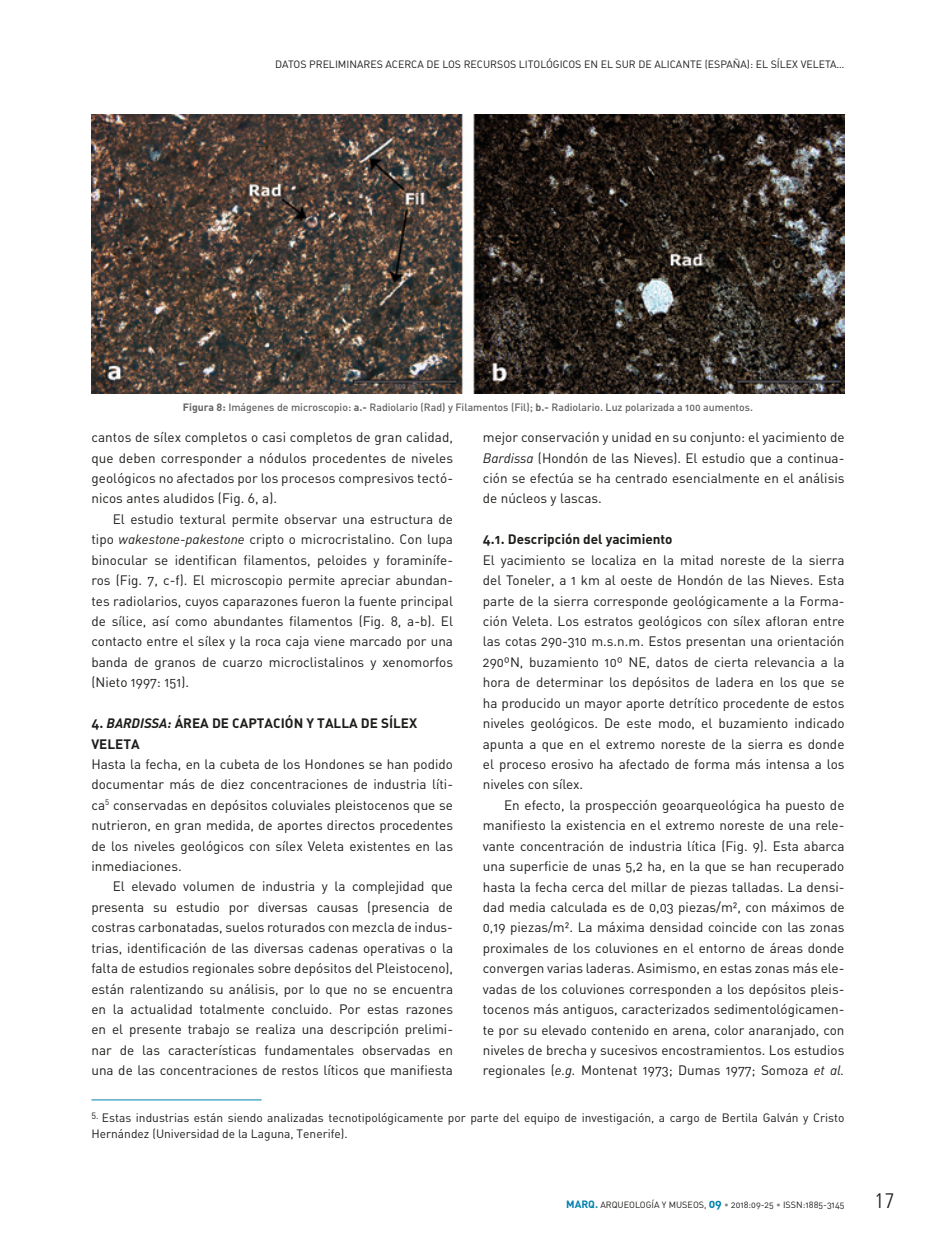
<style>
.page{position:relative;width:936px;height:1234px;background:#fff}
.page>*{position:absolute;margin:0;border:0;box-sizing:border-box;transform-origin:0 0}
.t1{font:300 condensed 21px "Frutiger LT Std";color:#1d1d1b}
.t2{font:13.5px/20.4px "DIN Regular Alternate";color:#1d1d1b;text-align:justify}
.t3{font:13.5px/20.4px "DIN Bold Alternate";color:#1d1d1b}
.t4{font:12px/15px "DIN Regular Alternate";color:#1d1d1b}
.t5{font:10.5px "DIN Medium Alternate";color:#646363}
.t6{font:10.5px "DIN Regular Alternate";color:#1d1d1b}
.t7{font:9px "DIN Regular Alternate";color:#1d1d1b}
.s1{font-family:"DIN Bold Alternate"}
.s2{font-family:"DIN Regular Italic Alt"}
.s3{font-family:"DIN Bold Italic Alt"}
.s4{font-family:"DIN Bold Alternate";font-size:10.5px;color:#0081ad}
.s5{font-family:"DIN Bold Alternate";font-size:12px;color:#0081ad}
.s6{color:#878787}
</style>
<div class="page">
<img style="left:91px;top:115px;width:753px;height:278px">
<hr style="left:91px;top:1099px;width:170px;height:1px;background:#0081ad">
<p class="t6" style="left:275px;top:57px;width:14px">Datos</p>
<p class="t6" style="left:309px;top:57px;width:8px">preliminares</p>
<p class="t6" style="left:385px;top:57px;width:8px">acerca</p>
<p class="t6" style="left:426px;top:57px;width:23px">de los</p>
<p class="t6" style="left:463px;top:57px;width:8px">recursos</p>
<p class="t6" style="left:519px;top:57px;width:7px">litol</p>
<p class="t6" style="left:546px;top:57px;width:14px">ógicos</p>
<p class="t6" style="left:584px;top:57px;width:39px">enelsur</p>
<p class="t6" style="left:638px;top:57px;width:30px">de Alicante</p>
<p class="t6" style="left:704px;top:57px;width:73px">(España): El sílex</p>
<p class="t6" style="left:800px;top:57px;width:7px">veleta</p>
<p class="t6" style="left:836px;top:57px;width:9px">…</p>
<p class="t5" style="left:183px;top:400px;width:571px"><span class="s1">Figura 8:</span> Imágenes de microscopio: <span class="s1">a.-</span> Radiolario (Rad) y Filamentos (Fil); <span class="s1">b.-</span> Radiolario. Luz polarizada a 100 aumentos.</p>
<p class="t2" style="left:91px;top:426px;width:363px">cantos de sílex completos o casi completos de gran calidad, que deben corresponder a nódulos procedentes de niveles geológicos no afectados por los procesos compresivos tectó&shy;nicos antes aludidos (Fig. 6, a).</p>
<p class="t2" style="left:91px;top:508px;width:363px;text-indent:21px">El estudio textural permite observar una estructura de tipo <span class="s2">wakestone-pakestone</span> cripto o microcristalino. Con lupa binocular se identifican filamentos, peloides y foraminífe&shy;ros (Fig. 7, c-f). El microscopio permite apreciar abundan&shy;tes radiolarios, cuyos caparazones fueron la fuente principal de sílice, así como abundantes filamentos (Fig. 8, a-b). El contacto entre el sílex y la roca caja viene marcado por una banda de granos de cuarzo microclistalinos y xenomorfos (Nieto 1997: 151).</p>
<p class="t3" style="left:91px;top:712px;width:327px">4. <span class="s3">BARDISSA:</span> ÁREA DE CAPTACIÓN Y TALLA DE SÍLEX<br>VELETA</p>
<p class="t2" style="left:91px;top:753px;width:363px">Hasta la fecha, en la cubeta de los Hondones se han podido documentar más de diez concentraciones de industria líti&shy;ca<sup>5</sup> conservadas en depósitos coluviales pleistocenos que se nutrieron, en gran medida, de aportes directos procedentes de los niveles geológicos con sílex Veleta existentes en las inmediaciones.</p>
<p class="t2" style="left:91px;top:875px;width:363px;text-indent:21px">El elevado volumen de industria y la complejidad que presenta su estudio por diversas causas (presencia de costras carbonatadas, suelos roturados con mezcla de indus&shy;trias, identificación de las diversas cadenas operativas o la falta de estudios regionales sobre depósitos del Pleistoceno), están ralentizando su análisis, por lo que no se encuentra en la actualidad totalmente concluido. Por estas razones en el presente trabajo se realiza una descripción prelimi&shy;nar de las características fundamentales observadas en una de las concentraciones de restos líticos que manifiesta</p>
<p class="t2" style="left:483px;top:426px;width:363px">mejor conservación y unidad en su conjunto: el yacimiento de <span class="s2">Bardissa</span> (Hondón de las Nieves). El estudio que a continua&shy;ción se efectúa se ha centrado esencialmente en el análisis de núcleos y lascas.</p>
<p class="t3" style="left:483px;top:528px;width:191px">4.1. Descripción del yacimiento</p>
<p class="t2" style="left:483px;top:549px;width:363px">El yacimiento se localiza en la mitad noreste de la sierra del Toneler, a 1 km al oeste de Hondón de las Nieves. Esta parte de la sierra corresponde geológicamente a la Forma&shy;ción Veleta. Los estratos geológicos con sílex afloran entre las cotas 290-310 m.s.n.m. Estos presentan una orientación 290ºN, buzamiento 10º NE, datos de cierta relevancia a la hora de determinar los depósitos de ladera en los que se ha producido un mayor aporte detrítico procedente de estos niveles geológicos. De este modo, el buzamiento indicado apunta a que en el extremo noreste de la sierra es donde el proceso erosivo ha afectado de forma más intensa a los niveles con sílex.</p>
<p class="t2" style="left:483px;top:794px;width:363px;text-indent:21px">En efecto, la prospección geoarqueológica ha puesto de manifiesto la existencia en el extremo noreste de una rele&shy;vante concentración de industria lítica (Fig. 9). Esta abarca una superficie de unas 5,2 ha, en la que se han recuperado hasta la fecha cerca del millar de piezas talladas. La densi&shy;dad media calculada es de 0,03 piezas/m², con máximos de 0,19 piezas/m². La máxima densidad coincide con las zonas proximales de los coluviones en el entorno de áreas donde convergen varias laderas. Asimismo, en estas zonas más ele&shy;vadas de los coluviones corresponden a los depósitos pleis&shy;tocenos más antiguos, caracterizados sedimentológicamen&shy;te por su elevado contenido en arena, color anaranjado, con niveles de brecha y sucesivos encostramientos. Los estudios regionales (<span class="s2">e.g.</span> Montenat 1973; Dumas 1977; Somoza <span class="s2">et al.</span></p>
<p class="t4" style="left:91px;top:1109px;width:754px"><sup>5.</sup> Estas industrias están siendo analizadas tecnotipológicamente por parte del equipo de investigación, a cargo de Bertila Galván y Cristo<br>Hernández (Universidad de la Laguna, Tenerife).</p>
<p class="t7" style="left:566px;top:1198px;width:280px"><span class="s4">MARQ.</span> ARQUEOLOGÍA Y MUSEOS, <span class="s5">09</span> <span class="s6">•</span> 2018:09-25 <span class="s6">•</span> ISSN:1885-3145</p>
<h1 class="t1" style="left:874px;top:1188px;width:22px">17</h1>
</div>
